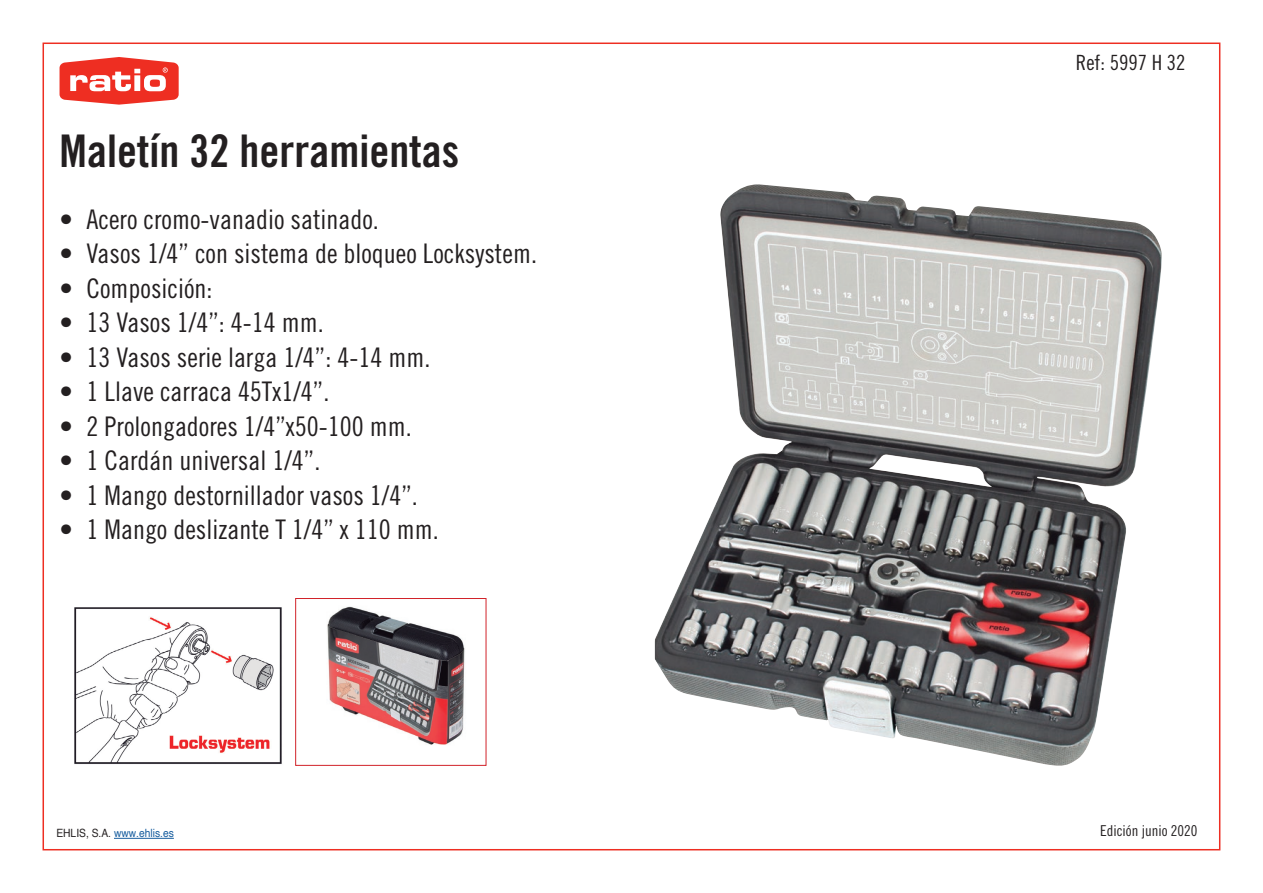
<style>
.page{position:relative;width:1263px;height:893px;background:#fff}
.page>*{position:absolute;margin:0;border:0;box-sizing:border-box;transform-origin:0 0}
.t1{font:45px "Trade Gothic LT Std Bd Cn 20";color:#231f20}
.t2{font:27px "Trade Gothic LT Std Cn 18";color:#231f20}
.t3{font:21px "Trade Gothic LT Std Cn 18";color:#231f20}
.t4{font:15px "Trade Gothic LT Std Cn 18";color:#231f20}
.t5{font:11.4px "Helvetica";color:#175d9e;scale:.9 1}
.s1{color:#231f20}
</style>
<div class="page">
<img style="left:655px;top:184px;width:507px;height:582px">
<svg style="left:60px;top:57px;width:119px;height:48px"></svg>
<hr style="left:114px;top:838px;width:60px;height:1px;background:#175d9e">
<img style="left:74px;top:607px;width:208px;height:157px">
<img style="left:327px;top:606px;width:138px;height:139px">
<div style="left:295px;top:598px;width:191px;height:168px;border:1px solid #d1232a"></div>
<h1 class="t1" style="left:60px;top:123px;width:401px">Maletín 32 herramientas</h1>
<p class="t2" style="left:60px;top:203px;width:321px">• Acero cromo-vanadio satinado.</p>
<p class="t2" style="left:60px;top:237px;width:479px">• Vasos 1/4” con sistema de bloqueo Locksystem.</p>
<p class="t2" style="left:60px;top:272px;width:154px">• Composición:</p>
<p class="t2" style="left:60px;top:306px;width:266px">• 13 Vasos 1/4”: 4-14 mm.</p>
<p class="t2" style="left:60px;top:341px;width:372px">• 13 Vasos serie larga 1/4”: 4-14 mm.</p>
<p class="t2" style="left:60px;top:375px;width:271px">• 1 Llave carraca 45Tx1/4”.</p>
<p class="t2" style="left:60px;top:410px;width:354px">• 2 Prolongadores 1/4”x50-100 mm.</p>
<p class="t2" style="left:60px;top:444px;width:262px">• 1 Cardán universal 1/4”.</p>
<p class="t2" style="left:60px;top:479px;width:360px">• 1 Mango destornillador vasos 1/4”.</p>
<p class="t2" style="left:60px;top:513px;width:381px">• 1 Mango deslizante T 1/4” x 110 mm.</p>
<p class="t3" style="left:1076px;top:50px;width:111px">Ref: 5997 H 32</p>
<p class="t5" style="left:56px;top:825px;width:132px"><span class="s1">EHLIS, S.A.</span> www.ehlis.es</p>
<p class="t4" style="left:1100px;top:821px;width:99px">Edición junio 2020</p>
</div>
